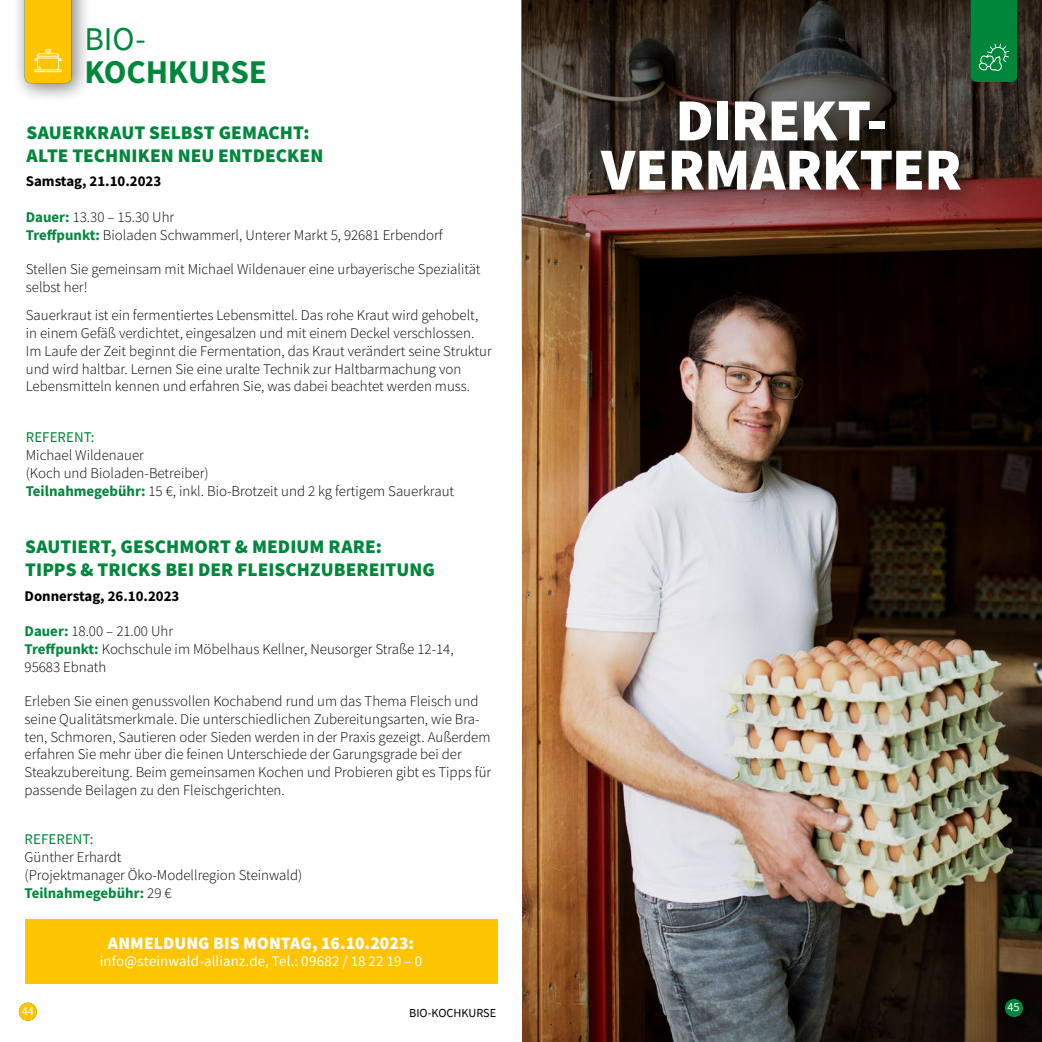
<style>
.page{position:relative;width:1042px;height:1042px;background:#fff}
.page>*{position:absolute;margin:0;border:0;box-sizing:border-box;transform-origin:0 0}
.t1{font:900 59.85px/49.2px "Source Sans Pro";letter-spacing:-.015em;color:#fff;text-align:center}
.t2{font:700 33.25px "Source Sans Pro";letter-spacing:-.005em;color:#00873c}
.t3{font:33.25px "Source Sans Pro";color:#00873c}
.t4{font:900 19.25px/23.1px "Source Sans Pro";letter-spacing:.005em;color:#00873c}
.t5{font:900 17.5px "Source Sans Pro";letter-spacing:.005em;color:#fff}
.t6{font:300 14.88px/17.8px "Source Sans Pro";color:#000}
.t7{font:14.88px "Source Sans Pro";letter-spacing:.01em;color:#fff}
.t8{font:700 14.88px "Source Sans Pro";color:#000}
.t9{font:14.88px "Source Sans Pro";letter-spacing:.01em;color:#00873c}
.t10{font:12.25px "Source Sans Pro";color:#000}
.t11{font:12.25px "Source Sans Pro";color:#fff}
.s1{font-weight:700;color:#00873c}
</style>
<div class="page">
<div style="left:25px;top:919px;width:472px;height:65px;background:#fdc400"></div>
<div style="left:12px;top:0;width:80px;height:103px;background:#000;opacity:.28"></div>
<svg style="left:25px;top:0;width:46px;height:83px;background:#fcc60b"></svg>
<div style="left:19px;top:1002px;width:18px;height:19px;background:#fdc400;border-radius:50%"></div>
<img style="left:522px;top:377px;width:520px;height:665px">
<img style="left:521px;top:0;width:521px;height:377px">
<div style="left:592px;top:92px;width:390px;height:121px;background:#000;opacity:.5"></div>
<div style="left:957px;top:0;width:80px;height:102px;background:#000;opacity:.28"></div>
<svg style="left:970px;top:0;width:47px;height:82px;background:#0a8942"></svg>
<div style="left:1005px;top:999px;width:18px;height:18px;background:#00873c;border-radius:50%"></div>
<h2 class="t3" style="left:84px;top:18px;width:63px">BIO-</h2>
<h2 class="t2" style="left:84px;top:49px;width:184px">KOCHKURSE</h2>
<p class="t4" style="left:27px;top:121px;width:298px">SAUERKRAUT SELBST GEMACHT:<br>ALTE TECHNIKEN NEU ENTDECKEN</p>
<p class="t8" style="left:26px;top:171px;width:137px">Samstag, 21.10.2023</p>
<p class="t6" style="left:26px;top:208px;width:418px"><span class="s1">Dauer:</span> 13.30 – 15.30 Uhr<br><span class="s1">Treffpunkt:</span> Bioladen Schwammerl, Unterer Markt 5, 92681 Erbendorf</p>
<p class="t6" style="left:26px;top:260px;width:456px">Stellen Sie gemeinsam mit Michael Wildenauer eine urbayerische Spezialität selbst her!</p>
<p class="t6" style="left:26px;top:306px;width:467px">Sauerkraut ist ein fermentiertes Lebensmittel. Das rohe Kraut wird gehobelt, in einem Gefäß verdichtet, eingesalzen und mit einem Deckel verschlossen.<br>Im Laufe der Zeit beginnt die Fermentation, das Kraut verändert seine Struktur und wird haltbar. Lernen Sie eine uralte Technik zur Haltbarmachung von Lebensmitteln kennen und erfahren Sie, was dabei beachtet werden muss.</p>
<p class="t9" style="left:26px;top:428px;width:70px">REFERENT:</p>
<p class="t6" style="left:26px;top:446px;width:430px">Michael Wildenauer<br>(Koch und Bioladen-Betreiber)<br><span class="s1">Teilnahmegebühr:</span> 15 €, inkl. Bio-Brotzeit und 2 kg fertigem Sauerkraut</p>
<p class="t4" style="left:25px;top:535px;width:411px">SAUTIERT, GESCHMORT &amp; MEDIUM RARE:<br>TIPPS &amp; TRICKS BEI DER FLEISCHZUBEREITUNG</p>
<p class="t8" style="left:25px;top:585px;width:156px">Donnerstag, 26.10.2023</p>
<p class="t6" style="left:25px;top:622px;width:430px"><span class="s1">Dauer:</span> 18.00 – 21.00 Uhr<br><span class="s1">Treffpunkt:</span> Kochschule im Möbelhaus Kellner, Neusorger Straße 12-14,<br>95683 Ebnath</p>
<p class="t6" style="left:25px;top:692px;width:468px">Erleben Sie einen genussvollen Kochabend rund um das Thema Fleisch und seine Qualitätsmerkmale. Die unterschiedlichen Zubereitungsarten, wie Bra&shy;ten, Schmoren, Sautieren oder Sieden werden in der Praxis gezeigt. Außerdem erfahren Sie mehr über die feinen Unterschiede der Garungsgrade bei der Steakzubereitung. Beim gemeinsamen Kochen und Probieren gibt es Tipps für passende Beilagen zu den Fleischgerichten.</p>
<p class="t9" style="left:25px;top:830px;width:70px">REFERENT:</p>
<p class="t6" style="left:25px;top:848px;width:279px">Günther Erhardt<br>(Projektmanager Öko-Modellregion Steinwald)<br><span class="s1">Teilnahmegebühr:</span> 29 €</p>
<p class="t11" style="left:22px;top:1003px;width:14px">44</p>
<p class="t5" style="left:108px;top:931px;width:308px">ANMELDUNG BIS MONTAG, 16.10.2023:</p>
<p class="t7" style="left:100px;top:952px;width:324px">info@steinwald-allianz.de, Tel.: 09682 / 18 22 19 – 0</p>
<p class="t10" style="left:409px;top:1005px;width:88px">BIO-KOCHKURSE</p>
<h1 class="t1" style="left:601px;top:95px;width:362px">DIREKT-<br>VERMARKTER</h1>
<p class="t11" style="left:1007px;top:999px;width:14px">45</p>
</div>
